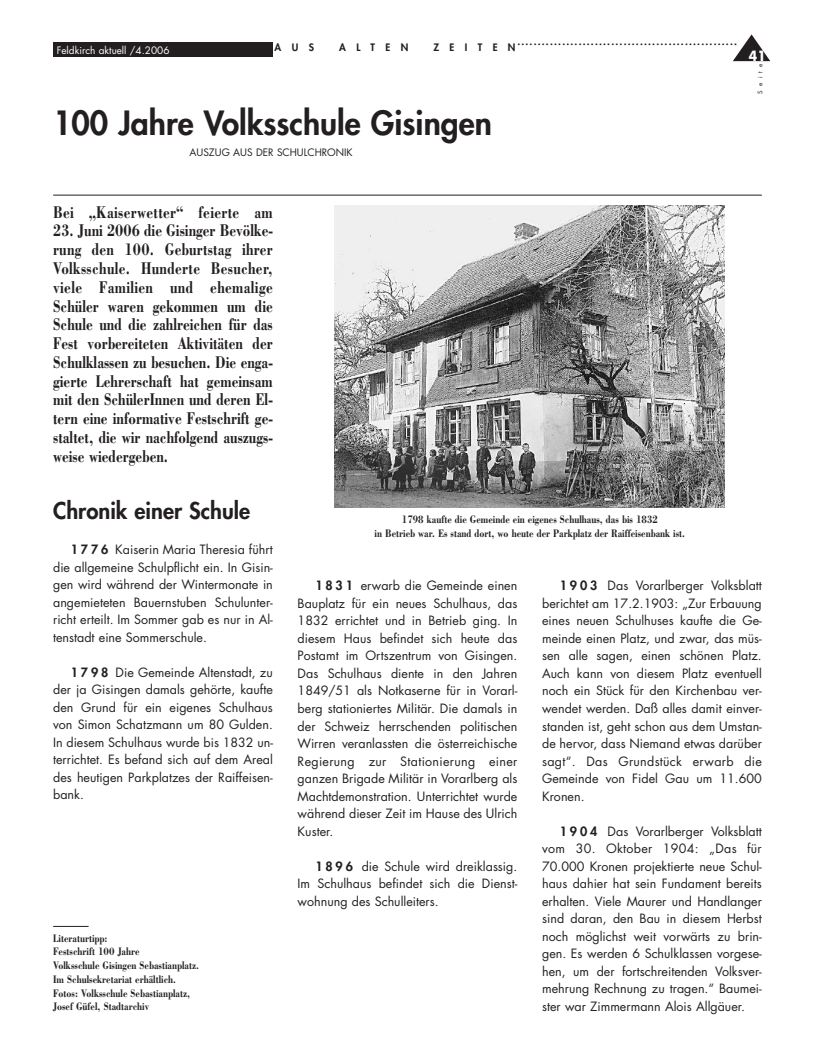
<style>
.page{position:relative;width:815px;height:1053px;background:#fff}
.page>*{position:absolute;margin:0;border:0;box-sizing:border-box;transform-origin:0 0}
.t1{font:800 32.5px "Futura";color:#231f20}
.t2{font:800 22.5px "Futura";color:#231f20}
.t3{font:700 17.5px/18.8px "Bodoni";color:#231f20;text-align:justify;scale:.77 1}
.t4{font:700 17.5px "Bodoni";letter-spacing:.025em;color:#231f20;scale:.77 1}
.t5{font:700 13.75px "Futura";color:#fff;scale:.9 1}
.t6{font:12.5px/17.5px "Futura";color:#231f20;text-align:justify}
.t7{font:700 11.25px/13.8px "Bodoni";color:#231f20;text-align:center;scale:.8 1}
.t8{font:800 10px "Futura";letter-spacing:1.04em;color:#231f20}
.t9{font:10px "Futura";color:#231f20}
.t10{font:10px "Futura";color:#fff}
.t11{font:6.25px "Futura";letter-spacing:.675em;color:#231f20}
.s1{font-weight:800}
</style>
<div class="page">
<div style="left:53px;top:43px;width:220px;height:14px;background:#231f20"></div>
<hr style="left:53px;top:195px;width:709px;height:1px;background:#231f20">
<svg style="left:733px;top:34px;width:37px;height:27px"></svg>
<img style="left:335px;top:206px;width:390px;height:302px">
<hr style="left:53px;top:926px;width:36px;height:1px;background:#231f20">
<p class="t10" style="left:57px;top:45px;width:114px">Feldkirch aktuell /4.2006</p>
<p class="t8" style="left:275px;top:43px;width:41px">AUS</p>
<p class="t8" style="left:339px;top:43px;width:71px">ALTEN</p>
<p class="t8" style="left:433px;top:43px;width:84px">ZEITEN</p>
<p class="t8" style="left:517px;top:36px;width:221px">......................................................</p>
<h1 class="t1" style="left:53px;top:107px;width:440px">100 Jahre Volksschule Gisingen</h1>
<p class="t9" style="left:190px;top:148px;width:165px">AUSZUG AUS DER SCHULCHRONIK</p>
<p class="t5" style="left:749px;top:50px;width:20px">41</p>
<p class="t11" style="left:757px;top:94px;width:32px;rotate:-90deg">Seite</p>
<h3 class="t4" style="left:53px;top:201px;width:287px">Bei „Kaiserwetter“ feierte am</h3>
<p class="t3" style="left:53px;top:221px;width:287px">23. Juni 2006 die Gisinger Bevölke&shy;rung den 100. Geburtstag ihrer Volksschule. Hunderte Besucher, viele Familien und ehemalige Schüler waren gekommen um die Schule und die zahlreichen für das Fest vorbereiteten Aktivitäten der Schulklassen zu besuchen. Die enga&shy;gierte Lehrerschaft hat gemeinsam mit den SchülerInnen und deren El&shy;tern eine informative Festschrift ge&shy;staltet, die wir nachfolgend auszugs&shy;weise wiedergeben.</p>
<h2 class="t2" style="left:53px;top:500px;width:199px">Chronik einer Schule</h2>
<p class="t6" style="left:53px;top:542px;width:221px;text-indent:18px"><span class="s1">1 7 7 6</span> Kaiserin Maria Theresia führt die allgemeine Schulpflicht ein. In Gisin&shy;gen wird während der Wintermonate in angemieteten Bauernstuben Schulunter&shy;richt erteilt. Im Sommer gab es nur in Al&shy;tenstadt eine Sommerschule.</p>
<p class="t6" style="left:53px;top:664px;width:221px;text-indent:18px"><span class="s1">1 7 9 8</span> Die Gemeinde Altenstadt, zu der ja Gisingen damals gehörte, kaufte den Grund für ein eigenes Schulhaus von Simon Schatzmann um 80 Gulden.<br>In diesem Schulhaus wurde bis 1832 un&shy;terrichtet. Es befand sich auf dem Areal des heutigen Parkplatzes der Raiffeisen&shy;bank.</p>
<p class="t7" style="left:53px;top:930px;width:184px;text-align:left">Literaturtipp:<br>Festschrift 100 Jahre<br>Volksschule Gisingen Sebastianplatz.<br>Im Schulsekretariat erhältlich.<br>Fotos: Volksschule Sebastianplatz,<br>Josef Güfel, Stadtarchiv</p>
<p class="t7" style="left:375px;top:512px;width:390px">1798 kaufte die Gemeinde ein eigenes Schulhaus, das bis 1832<br>in Betrieb war. Es stand dort, wo heute der Parkplatz der Raiffeisenbank ist.</p>
<p class="t6" style="left:298px;top:578px;width:221px;text-indent:18px"><span class="s1">1 8 3 1</span> erwarb die Gemeinde einen Bauplatz für ein neues Schulhaus, das 1832 errichtet und in Betrieb ging. In diesem Haus befindet sich heute das Postamt im Ortszentrum von Gisingen.<br>Das Schulhaus diente in den Jahren 1849/51 als Notkaserne für in Vorarl&shy;berg stationiertes Militär. Die damals in der Schweiz herrschenden politischen Wirren veranlassten die österreichische Regierung zur Stationierung einer ganzen Brigade Militär in Vorarlberg als Machtdemonstration. Unterrichtet wurde während dieser Zeit im Hause des Ulrich Kuster.</p>
<p class="t6" style="left:298px;top:858px;width:221px;text-indent:18px"><span class="s1">1 8 9 6</span> die Schule wird dreiklassig.<br>Im Schulhaus befindet sich die Dienst&shy;wohnung des Schulleiters.</p>
<p class="t6" style="left:542px;top:578px;width:221px;text-indent:18px"><span class="s1">1 9 0 3</span> Das Vorarlberger Volksblatt berichtet am 17.2.1903: „Zur Erbauung eines neuen Schulhuses kaufte die Ge&shy;meinde einen Platz, und zwar, das müs&shy;sen alle sagen, einen schönen Platz.<br>Auch kann von diesem Platz eventuell noch ein Stück für den Kirchenbau ver&shy;wendet werden. Daß alles damit einver&shy;standen ist, geht schon aus dem Umstan&shy;de hervor, dass Niemand etwas darüber sagt“. Das Grundstück erwarb die Gemeinde von Fidel Gau um 11.600<br>Kronen.</p>
<p class="t6" style="left:542px;top:823px;width:221px;text-indent:18px"><span class="s1">1 9 0 4</span> Das Vorarlberger Volksblatt vom 30. Oktober 1904: „Das für 70.000 Kronen projektierte neue Schul&shy;haus dahier hat sein Fundament bereits erhalten. Viele Maurer und Handlanger sind daran, den Bau in diesem Herbst noch möglichst weit vorwärts zu brin&shy;gen. Es werden 6 Schulklassen vorgese&shy;hen, um der fortschreitenden Volksver&shy;mehrung Rechnung zu tragen.“ Baumei&shy;ster war Zimmermann Alois Allgäuer.</p>
</div>
